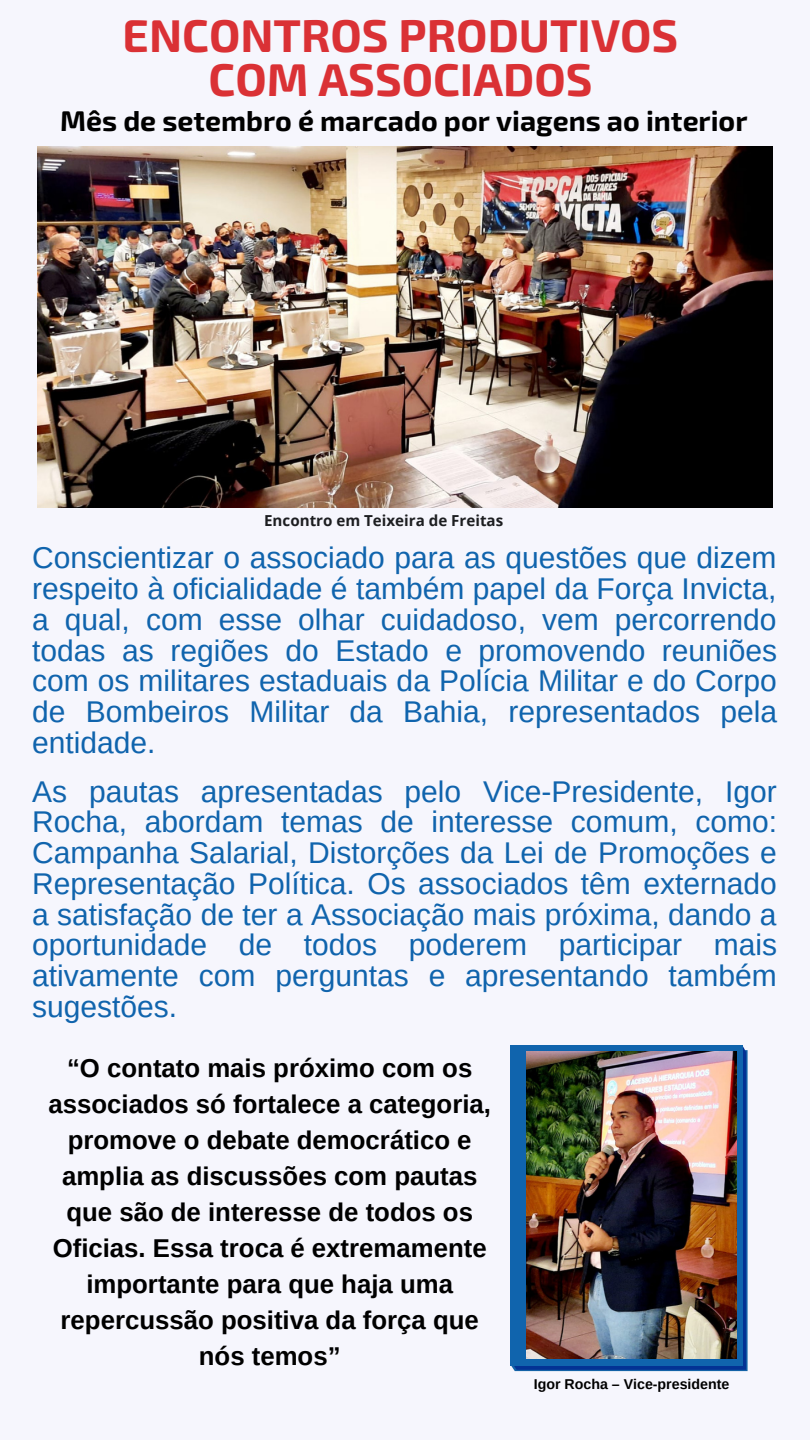
<style>
.page{position:relative;width:810px;height:1440px;background:#f6f6fd}
.page>*{position:absolute;margin:0;border:0;box-sizing:border-box;transform-origin:0 0}
.t1{font:700 45.9px "Exo 2";color:#da3135}
.t2{font:30px/30.8px "Arimo";color:#1064ad;text-align:justify}
.t3{font:700 28.5px "Exo 2";color:#000}
.t4{font:700 25.8px/36px "Arimo";color:#000;text-align:center}
.t5{font:700 15.2px "Open Sans";color:#1d1e21}
.t6{font:700 14.2px "Arimo";color:#000}
</style>
<div class="page">
<img style="left:37px;top:147px;width:735px;height:360px">
<svg style="left:513px;top:1047px;width:233px;height:323px;background:#043494"></svg>
<div style="left:511px;top:1045px;width:232px;height:321px;background:#1064ad"></div>
<img style="left:526px;top:1051px;width:210px;height:308px">
<p class="t1" style="left:123px;top:6px;width:557px">ENCONTROS PRODUTIVOS</p>
<p class="t1" style="left:209px;top:50px;width:385px">COM ASSOCIADOS</p>
<p class="t3" style="left:60px;top:102px;width:689px">Mês de setembro é marcado por viagens ao interior</p>
<p class="t5" style="left:264px;top:510px;width:241px">Encontro em Teixeira de Freitas</p>
<p class="t2" style="left:32px;top:543px;width:746px">Conscientizar o associado para as questões que dizem respeito à oficialidade é também papel da Força Invicta, a qual, com esse olhar cuidadoso, vem percorrendo todas as regiões do Estado e promovendo reuniões com os militares estaduais da Polícia Militar e do Corpo de Bombeiros Militar da Bahia, representados pela entidade.</p>
<p class="t2" style="left:32px;top:776px;width:746px">As pautas apresentadas pelo Vice-Presidente, Igor Rocha, abordam temas de interesse comum, como:<br>Campanha Salarial, Distorções da Lei de Promoções e Representação Política. Os associados têm externado a satisfação de ter a Associação mais próxima, dando a oportunidade de todos poderem participar mais ativamente com perguntas e apresentando também sugestões.</p>
<p class="t4" style="left:48px;top:1050px;width:444px">“O contato mais próximo com os associados só fortalece a categoria, promove o debate democrático e amplia as discussões com pautas que são de interesse de todos os<br>Oficias. Essa troca é extremamente importante para que haja uma repercussão positiva da força que nós temos”</p>
<p class="t6" style="left:534px;top:1376px;width:197px">Igor Rocha – Vice-presidente</p>
</div>
